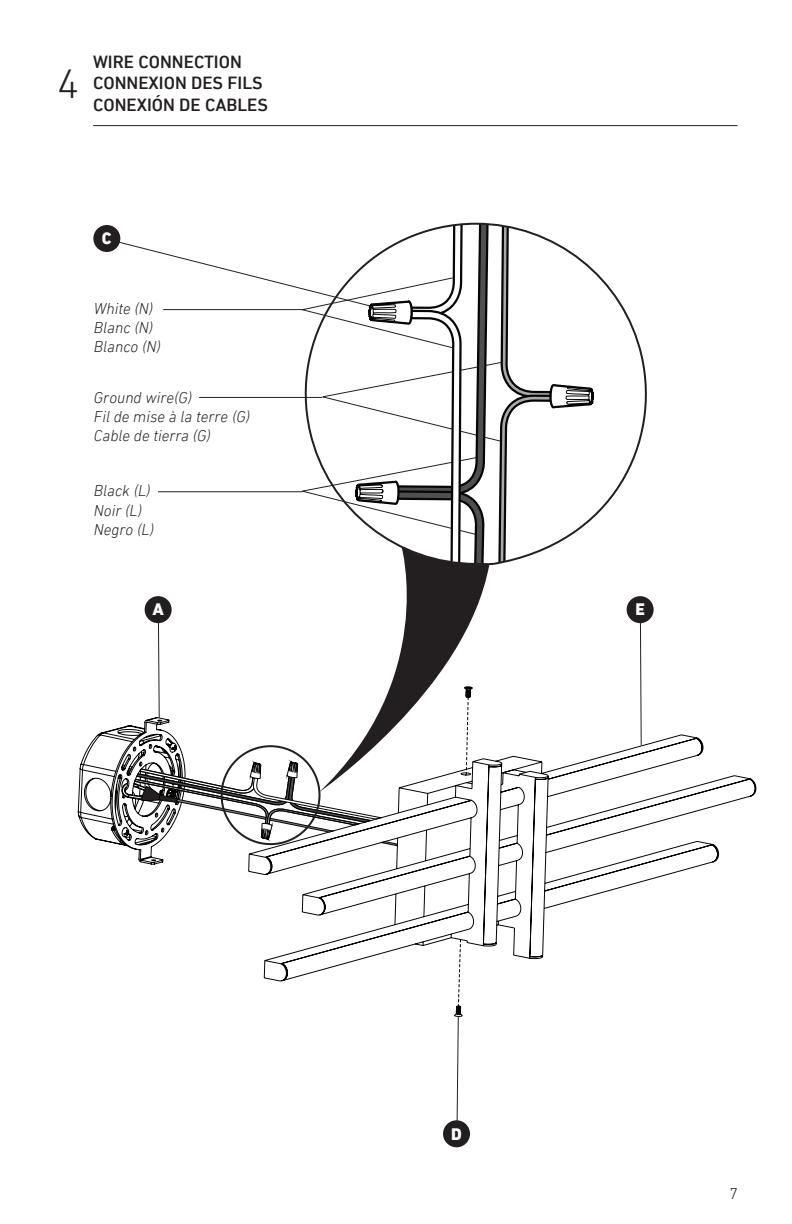
<style>
.page{position:relative;width:792px;height:1224px;background:#fff}
.page>*{position:absolute;margin:0;border:0;box-sizing:border-box;transform-origin:0 0}
.t1{font:300 41.6px "DIN Next LT Pro";color:#231f20}
.t2{font:500 18px/21.6px "DIN Next LT Pro";color:#231f20}
.t3{font:800 17px "DIN Next LT Pro";color:#fff}
.t4{font:italic 300 16px/19.2px "DIN Next LT Pro";color:#231f20}
.t5{font:300 16px "DIN Next LT Pro";color:#231f20}
</style>
<div class="page">
<hr style="left:93px;top:125px;width:645px;height:1px;background:#231f20">
<svg style="left:248px;top:734px;width:508px;height:283px"></svg>
<svg style="left:458px;top:939px;width:3px;height:67px"></svg>
<div style="left:93px;top:225px;width:27px;height:27px;background:#231f20;border-radius:50%"></div>
<svg style="left:456px;top:222px;width:191px;height:344px"></svg>
<svg style="left:117px;top:224px;width:478px;height:340px"></svg>
<svg style="left:78px;top:620px;width:320px;height:245px"></svg>
<div style="left:145px;top:596px;width:27px;height:27px;background:#231f20;border-radius:50%"></div>
<svg style="left:639px;top:623px;width:3px;height:123px"></svg>
<div style="left:627px;top:596px;width:27px;height:27px;background:#231f20;border-radius:50%"></div>
<svg style="left:456px;top:1015px;width:3px;height:105px"></svg>
<div style="left:443px;top:1120px;width:27px;height:27px;background:#231f20;border-radius:50%"></div>
<svg style="left:318px;top:546px;width:171px;height:247px"></svg>
<div style="left:221px;top:745px;width:100px;height:100px;border:2px solid #231f20;border-radius:50%"></div>
<h1 class="t1" style="left:57px;top:60px;width:24px">4</h1>
<p class="t2" style="left:93px;top:50px;width:176px">WIRE CONNECTION<br>CONNEXION DES FILS<br>CONEXIÓN DE CABLES</p>
<p class="t3" style="left:102px;top:228px;width:11px">C</p>
<p class="t4" style="left:94px;top:298px;width:69px">White (N)<br>Blanc (N)<br>Blanco (N)</p>
<p class="t4" style="left:94px;top:387px;width:158px">Ground wire(G)<br>Fil de mise à la terre (G)<br>Cable de tierra (G)</p>
<p class="t4" style="left:94px;top:481px;width:62px">Black (L)<br>Noir (L)<br>Negro (L)</p>
<p class="t3" style="left:152px;top:600px;width:13px">A</p>
<p class="t3" style="left:635px;top:600px;width:11px">E</p>
<p class="t3" style="left:451px;top:1124px;width:12px">D</p>
<p class="t5" style="left:729px;top:1184px;width:10px">7</p>
</div>
